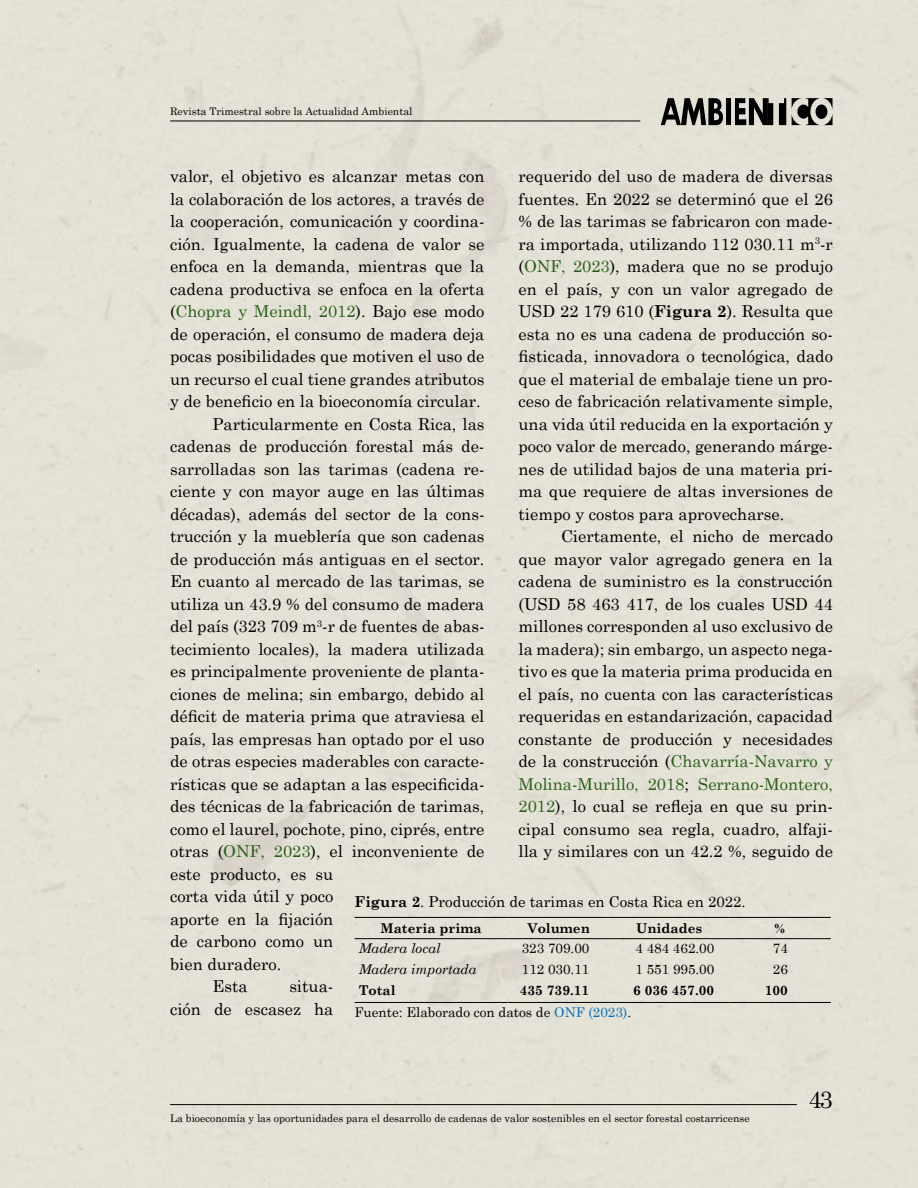
<style>
.page{position:relative;width:918px;height:1188px;background:#e4e2d5}
.page>*{position:absolute;margin:0;border:0;box-sizing:border-box;transform-origin:0 0}
.t1{font:24px "Century Schoolbook";color:#000}
.t2{font:16.5px/22.5px "Century Schoolbook";color:#000;text-align:justify}
.t3{font:16.5px "Century Schoolbook";color:#295f19}
.t4{font:15px "Century Schoolbook";color:#000}
.t5{font:13.5px "Century Schoolbook";color:#000}
.t6{font:700 13.5px "Century Schoolbook";color:#000}
.t7{font:italic 13.5px "Century Schoolbook";color:#000}
.t8{font:10.5px "Century Schoolbook";color:#000}
.s1{color:#295f19}
.s2{font-weight:700}
.s3{color:#000}
.s4{color:#0070c0}
</style>
<div class="page">
<hr style="left:170px;top:121px;width:470px;height:1px;background:#000">
<svg style="left:661px;top:98px;width:62px;height:27px;background:#5e5d58"></svg>
<div style="left:726px;top:98px;width:5px;height:27px;background:#000"></div>
<svg style="left:779px;top:98px;width:7px;height:27px"></svg>
<svg style="left:735px;top:98px;width:38px;height:27px"></svg>
<svg style="left:792px;top:98px;width:41px;height:27px"></svg>
<hr style="left:170px;top:1104px;width:627px;height:1px;background:#000">
<hr style="left:355px;top:917px;width:153px;height:1px;background:#000">
<hr style="left:508px;top:917px;width:102px;height:1px;background:#000">
<hr style="left:610px;top:917px;width:119px;height:1px;background:#000">
<hr style="left:729px;top:917px;width:102px;height:1px;background:#000">
<hr style="left:355px;top:938px;width:153px;height:1px;background:#000">
<hr style="left:508px;top:938px;width:102px;height:1px;background:#000">
<hr style="left:610px;top:938px;width:119px;height:1px;background:#000">
<hr style="left:729px;top:938px;width:102px;height:1px;background:#000">
<hr style="left:355px;top:1002px;width:153px;height:1px;background:#000">
<hr style="left:508px;top:1002px;width:102px;height:1px;background:#000">
<hr style="left:610px;top:1002px;width:119px;height:1px;background:#000">
<hr style="left:729px;top:1002px;width:102px;height:1px;background:#000">
<p class="t8" style="left:170px;top:105px;width:244px">Revista Trimestral sobre la Actualidad Ambiental</p>
<p class="t2" style="left:519px;top:165px;width:316px">requerido del uso de madera de diversas fuentes. En 2022 se determinó que el 26 % de las tarimas se fabricaron con made&shy;ra importada, utilizando 112 030.11 m<sup>3</sup>-r (<span class="s1">ONF, 2023</span>), madera que no se produjo en el país, y con un valor agregado de USD 22 179 610 (<span class="s2">Figura 2</span>). Resulta que esta no es una cadena de producción so&shy;fisticada, innovadora o tecnológica, dado que el material de embalaje tiene un pro&shy;ceso de fabricación relativamente simple, una vida útil reducida en la exportación y poco valor de mercado, generando márge&shy;nes de utilidad bajos de una materia pri&shy;ma que requiere de altas inversiones de tiempo y costos para aprovecharse.</p>
<p class="t2" style="left:170px;top:165px;width:316px">valor, el objetivo es alcanzar metas con</p>
<p class="t2" style="left:170px;top:187px;width:316px">la colaboración de los actores, a través de</p>
<p class="t2" style="left:170px;top:210px;width:316px">la cooperación, comunicación y coordina-</p>
<p class="t2" style="left:170px;top:232px;width:316px">ción. Igualmente, la cadena de valor se</p>
<p class="t2" style="left:170px;top:255px;width:316px">enfoca en la demanda, mientras que la</p>
<p class="t2" style="left:170px;top:277px;width:316px">cadena productiva se enfoca en la oferta</p>
<p class="t3" style="left:170px;top:301px;width:316px"><span class="s3">(</span>Chopra y Meindl, 2012<span class="s3">). Bajo ese modo</span></p>
<p class="t2" style="left:170px;top:322px;width:316px">de operación, el consumo de madera deja</p>
<p class="t2" style="left:170px;top:345px;width:316px">pocas posibilidades que motiven el uso de</p>
<p class="t2" style="left:170px;top:367px;width:316px">un recurso el cual tiene grandes atributos</p>
<p class="t2" style="left:170px;top:390px;width:312px">y de beneficio en la bioeconomía circular.</p>
<p class="t2" style="left:213px;top:412px;width:273px">Particularmente en Costa Rica, las</p>
<p class="t2" style="left:170px;top:435px;width:316px">cadenas de producción forestal más de-</p>
<p class="t2" style="left:170px;top:457px;width:316px">sarrolladas son las tarimas (cadena re-</p>
<p class="t2" style="left:170px;top:480px;width:316px">ciente y con mayor auge en las últimas</p>
<p class="t2" style="left:170px;top:502px;width:316px">décadas), además del sector de la cons-</p>
<p class="t2" style="left:170px;top:525px;width:316px">trucción y la mueblería que son cadenas</p>
<p class="t2" style="left:170px;top:547px;width:316px">de producción más antiguas en el sector.</p>
<p class="t2" style="left:170px;top:570px;width:316px">En cuanto al mercado de las tarimas, se</p>
<p class="t2" style="left:170px;top:592px;width:316px">utiliza un 43.9 % del consumo de madera</p>
<p class="t2" style="left:170px;top:615px;width:316px">del país (323 709 m<sup>3</sup>-r de fuentes de abas-</p>
<p class="t2" style="left:170px;top:637px;width:316px">tecimiento locales), la madera utilizada</p>
<p class="t2" style="left:170px;top:660px;width:316px">es principalmente proveniente de planta-</p>
<p class="t2" style="left:170px;top:682px;width:316px">ciones de melina; sin embargo, debido al</p>
<p class="t2" style="left:170px;top:705px;width:316px">déficit de materia prima que atraviesa el</p>
<p class="t2" style="left:170px;top:727px;width:316px">país, las empresas han optado por el uso</p>
<p class="t2" style="left:170px;top:750px;width:316px">de otras especies maderables con caracte-</p>
<p class="t2" style="left:170px;top:772px;width:316px">rísticas que se adaptan a las especificida-</p>
<p class="t2" style="left:170px;top:795px;width:316px">des técnicas de la fabricación de tarimas,</p>
<p class="t2" style="left:170px;top:817px;width:316px">como el laurel, pochote, pino, ciprés, entre</p>
<p class="t2" style="left:170px;top:840px;width:316px">otras (<span class="s1">ONF, 2023</span>), el inconveniente de</p>
<p class="t2" style="left:170px;top:862px;width:165px">este producto, es su</p>
<p class="t2" style="left:170px;top:885px;width:165px">corta vida útil y poco</p>
<p class="t2" style="left:170px;top:907px;width:165px">aporte en la fijación</p>
<p class="t2" style="left:170px;top:930px;width:165px">de carbono como un</p>
<p class="t2" style="left:170px;top:952px;width:113px">bien duradero.</p>
<p class="t2" style="left:213px;top:975px;width:37px">Esta</p>
<p class="t2" style="left:519px;top:525px;width:316px;text-indent:43px">Ciertamente, el nicho de mercado que mayor valor agregado genera en la cadena de suministro es la construcción (USD 58 463 417, de los cuales USD 44 millones corresponden al uso exclusivo de la madera); sin embargo, un aspecto nega&shy;tivo es que la materia prima producida en el país, no cuenta con las características requeridas en estandarización, capacidad constante de producción y necesidades de la construcción (<span class="s1">Chavarría-Navarro y Molina-Murillo, 2018</span>; <span class="s1">Serrano-Montero, 2012</span>), lo cual se refleja en que su prin&shy;cipal consumo sea regla, cuadro, alfaji&shy;lla y similares con un 42.2 %, seguido de</p>
<p class="t4" style="left:355px;top:892px;width:393px"><span class="s2">Figura 2</span>. Producción de tarimas en Costa Rica en 2022.</p>
<p class="t6" style="left:380px;top:920px;width:103px">Materia prima</p>
<p class="t6" style="left:527px;top:920px;width:64px">Volumen</p>
<p class="t6" style="left:636px;top:920px;width:68px">Unidades</p>
<p class="t6" style="left:774px;top:920px;width:13px">%</p>
<p class="t7" style="left:359px;top:940px;width:83px">Madera local</p>
<p class="t5" style="left:522px;top:940px;width:69px">323 709.00</p>
<p class="t5" style="left:635px;top:940px;width:80px">4 484 462.00</p>
<p class="t5" style="left:773px;top:940px;width:17px">74</p>
<p class="t7" style="left:359px;top:961px;width:119px">Madera importada</p>
<p class="t5" style="left:522px;top:961px;width:69px">112 030.11</p>
<p class="t5" style="left:635px;top:961px;width:80px">1 551 995.00</p>
<p class="t5" style="left:773px;top:961px;width:17px">26</p>
<p class="t6" style="left:359px;top:982px;width:38px">Total</p>
<p class="t6" style="left:520px;top:982px;width:71px">435 739.11</p>
<p class="t6" style="left:633px;top:982px;width:83px">6 036 457.00</p>
<p class="t6" style="left:765px;top:982px;width:25px">100</p>
<p class="t5" style="left:355px;top:1004px;width:278px">Fuente: Elaborado con datos de <span class="s4">ONF (2023)</span>.</p>
<p class="t2" style="left:170px;top:975px;width:165px;text-align:right">situa-<br>ción de escasez ha</p>
<p class="t8" style="left:170px;top:1112px;width:581px">La bioeconomía y las oportunidades para el desarrollo de cadenas de valor sostenibles en el sector forestal costarricense</p>
<h1 class="t1" style="left:809px;top:1085px;width:26px">43</h1>
</div>
